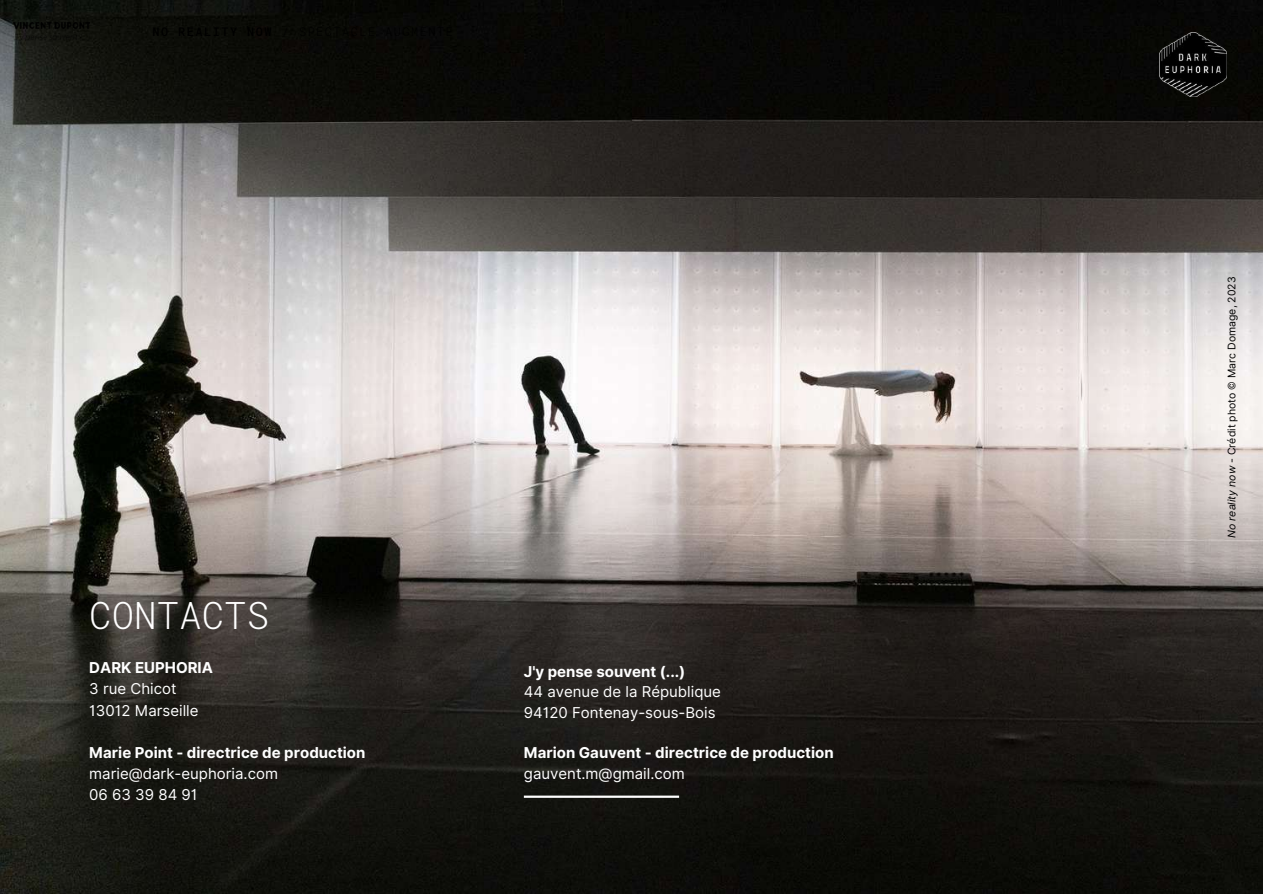
<style>
.page{position:relative;width:1263px;height:894px;background:#fff}
.page>*{position:absolute;margin:0;border:0;box-sizing:border-box;transform-origin:0 0}
.t1{font:300 37.5px "Roboto Mono";color:#fff}
.t2{font:15px/21px "Inter";color:#fff}
.t3{font:700 15px "Inter";color:#fff}
.t4{font:10.5px "Inter";color:#000}
.s1{font-style:italic}
</style>
<div class="page">
<img style="left:0;top:0;width:1263px;height:893px">
<img style="left:14px;top:23px;width:75px;height:18px">
<hr style="left:524px;top:795px;width:155px;height:2px;background:#fff">
<img style="left:1159px;top:32px;width:67px;height:64px">
<h1 class="t1" style="left:89px;top:590px;width:181px">CONTACTS</h1>
<p class="t3" style="left:89px;top:659px;width:125px">DARK EUPHORIA</p>
<p class="t2" style="left:89px;top:678px;width:111px">3 rue Chicot<br>13012 Marseille</p>
<p class="t3" style="left:89px;top:742px;width:278px">Marie Point - directrice de production</p>
<p class="t2" style="left:89px;top:762px;width:190px">marie@dark-euphoria.com<br>06 63 39 84 91</p>
<p class="t3" style="left:524px;top:662px;width:163px">J'y pense souvent (...)</p>
<p class="t2" style="left:524px;top:681px;width:199px;line-height:20.2px">44 avenue de la République<br>94120 Fontenay-sous-Bois</p>
<p class="t3" style="left:524px;top:743px;width:311px">Marion Gauvent - directrice de production</p>
<p class="t2" style="left:524px;top:762px;width:162px">gauvent.m@gmail.com</p>
<p class="t4" style="left:1225px;top:537px;width:262px;rotate:-90deg"><span class="s1">No reality now</span> - Crédit photo © Marc Domage, 2023</p>
</div>
